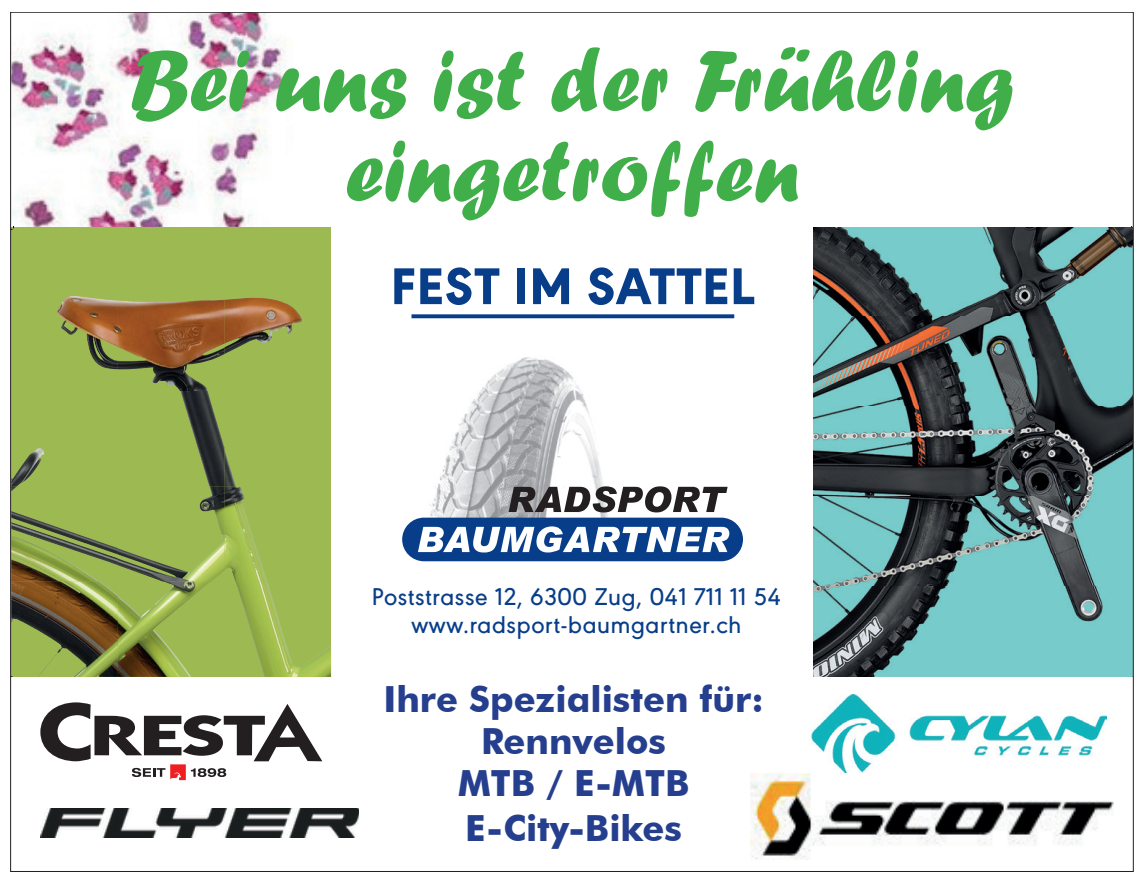
<style>
.page{position:relative;width:1145px;height:882px;background:#fff}
.page>*{position:absolute;margin:0;border:0;box-sizing:border-box;transform-origin:0 0}
.t1{font:90px/90px "Forte";color:#40ae49;text-align:center}
.t2{font:800 53.7px "URW Geometric";letter-spacing:.025em;color:#083e89}
.t3{font:700 36px/42.9px "Futura BT";color:#253f8e;text-align:center}
.t4{font:500 25.2px/27.9px "URW Geometric";letter-spacing:.03em;color:#083e89;text-align:center}
</style>
<div class="page">
<img style="left:13px;top:14px;width:280px;height:213px">
<svg style="left:411px;top:314px;width:323px;height:4px"></svg>
<div style="left:11px;top:227px;width:320px;height:450px;background:#9dba52"></div>
<img style="left:813px;top:227px;width:318px;height:450px">
<img style="left:57px;top:296px;width:61px;height:73px">
<img style="left:118px;top:300px;width:107px;height:91px">
<img style="left:224px;top:297px;width:78px;height:57px">
<img style="left:13px;top:448px;width:31px;height:38px">
<img style="left:180px;top:391px;width:45px;height:95px">
<img style="left:224px;top:447px;width:12px;height:39px">
<img style="left:13px;top:486px;width:254px;height:95px">
<img style="left:13px;top:581px;width:198px;height:96px">
<img style="left:235px;top:581px;width:96px;height:96px">
<img style="left:430px;top:357px;width:230px;height:160px">
<div style="left:402px;top:517px;width:341px;height:44px;background:#083e89;border-radius:22px"></div>
<svg style="left:418px;top:526px;width:311px;height:26px"></svg>
<svg style="left:509px;top:486px;width:218px;height:26px"></svg>
<svg style="left:40px;top:702px;width:282px;height:78px"></svg>
<img style="left:40px;top:808px;width:319px;height:29px">
<img style="left:811px;top:694px;width:295px;height:79px">
<img style="left:750px;top:773px;width:364px;height:86px">
<h1 class="t1" style="left:130px;top:34px;width:886px">Bei uns ist der Frühling eingetroffen</h1>
<h2 class="t2" style="left:391px;top:246px;width:365px">FEST IM SATTEL</h2>
<p class="t4" style="left:372px;top:581px;width:410px">Poststrasse 12, 6300 Zug, 041 711 11 54 www.radsport-baumgartner.ch</p>
<h3 class="t3" style="left:383px;top:677px;width:382px">Ihre Spezialisten für:<br>Rennvelos<br>MTB / E-MTB<br>E-City-Bikes</h3>
</div>
